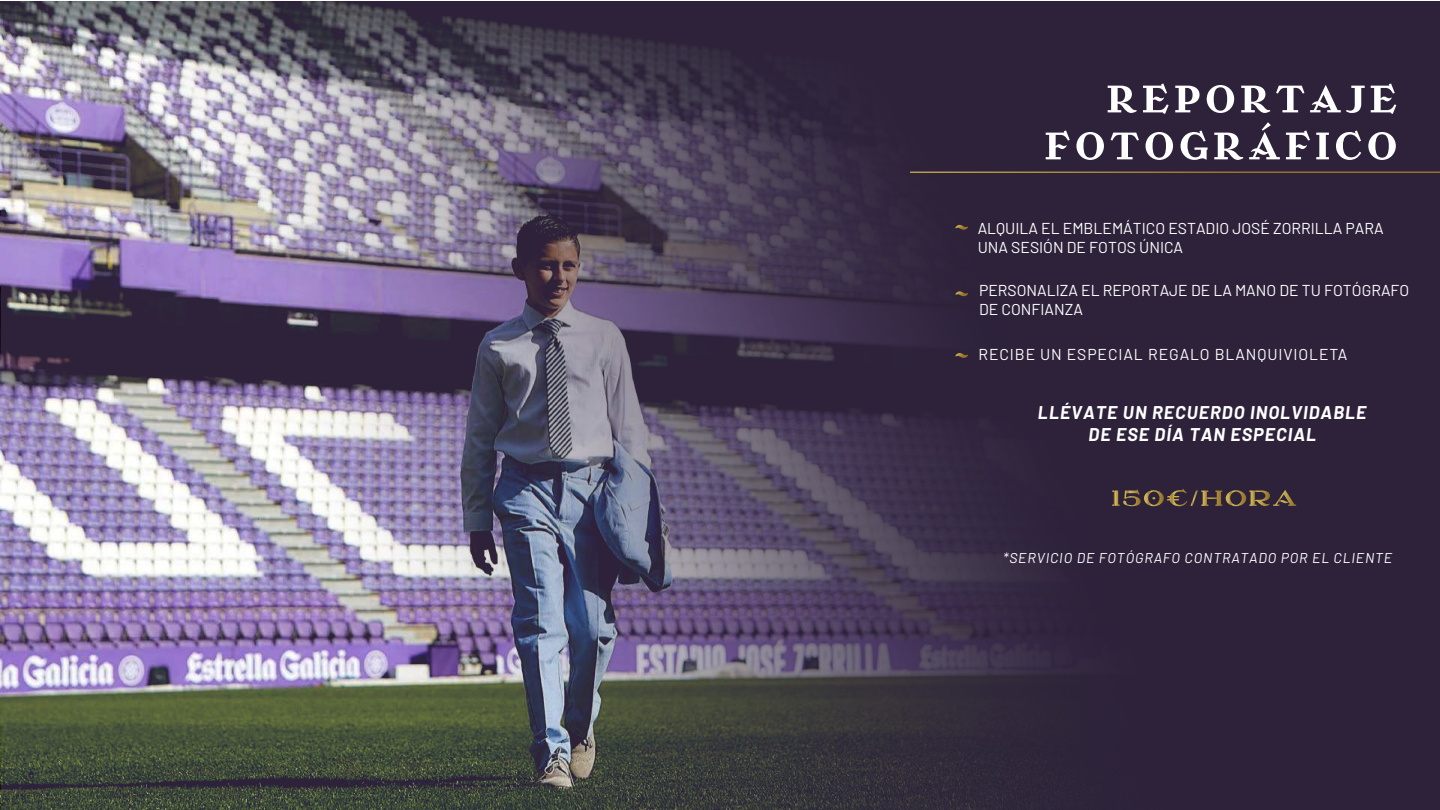
<style>
.page{position:relative;width:1440px;height:810px;background:#fff}
.page>*{position:absolute;margin:0;border:0;box-sizing:border-box;transform-origin:0 0}
.t1{font:italic 700 18px/21.6px "Barlow";letter-spacing:.06em;color:#fff;text-align:center}
.t2{font:15.75px/18.9px "Barlow";color:#fff}
.t3{font:15.75px "Barlow";letter-spacing:.055em;color:#fff}
.t4{font:italic 14.25px "Barlow";letter-spacing:.06em;color:#fff}
</style>
<div class="page">
<img style="left:1px;top:1px;width:1439px;height:809px">
<svg style="left:910px;top:172px;width:530px;height:1px"></svg>
<svg style="left:1108px;top:86px;width:29px;height:27px"></svg>
<svg style="left:1143px;top:83px;width:26px;height:31px"></svg>
<svg style="left:1175px;top:86px;width:25px;height:26px"></svg>
<svg style="left:1207px;top:85px;width:27px;height:28px"></svg>
<svg style="left:1241px;top:86px;width:29px;height:27px"></svg>
<svg style="left:1276px;top:86px;width:28px;height:26px"></svg>
<svg style="left:1310px;top:85px;width:55px;height:28px"></svg>
<svg style="left:1371px;top:83px;width:25px;height:31px"></svg>
<svg style="left:1046px;top:130px;width:24px;height:29px"></svg>
<svg style="left:1076px;top:132px;width:28px;height:28px"></svg>
<svg style="left:1111px;top:133px;width:28px;height:26px"></svg>
<svg style="left:1146px;top:132px;width:27px;height:28px"></svg>
<svg style="left:1181px;top:131px;width:27px;height:29px"></svg>
<svg style="left:1214px;top:133px;width:29px;height:27px"></svg>
<svg style="left:1249px;top:122px;width:31px;height:37px"></svg>
<svg style="left:1286px;top:130px;width:24px;height:29px"></svg>
<svg style="left:1316px;top:133px;width:13px;height:26px"></svg>
<svg style="left:1336px;top:131px;width:25px;height:29px"></svg>
<svg style="left:1368px;top:132px;width:28px;height:28px"></svg>
<svg style="left:955px;top:225px;width:13px;height:5px"></svg>
<svg style="left:955px;top:291px;width:13px;height:5px"></svg>
<svg style="left:955px;top:353px;width:13px;height:5px"></svg>
<svg style="left:1112px;top:489px;width:184px;height:17px"></svg>
<p class="t2" style="left:978px;top:217px;width:407px">ALQUILA EL EMBLEMÁTICO ESTADIO JOSÉ ZORRILLA PARA<br>UNA SESIÓN DE FOTOS ÚNICA</p>
<p class="t2" style="left:979px;top:280px;width:432px">PERSONALIZA EL REPORTAJE DE LA MANO DE TU FOTÓGRAFO<br>DE CONFIANZA</p>
<p class="t3" style="left:978px;top:343px;width:370px">RECIBE UN ESPECIAL REGALO BLANQUIVIOLETA</p>
<p class="t1" style="left:1038px;top:401px;width:330px">LLÉVATE UN RECUERDO INOLVIDABLE<br>DE ESE DÍA TAN ESPECIAL</p>
<p class="t4" style="left:1003px;top:548px;width:391px">*SERVICIO DE FOTÓGRAFO CONTRATADO POR EL CLIENTE</p>
</div>
